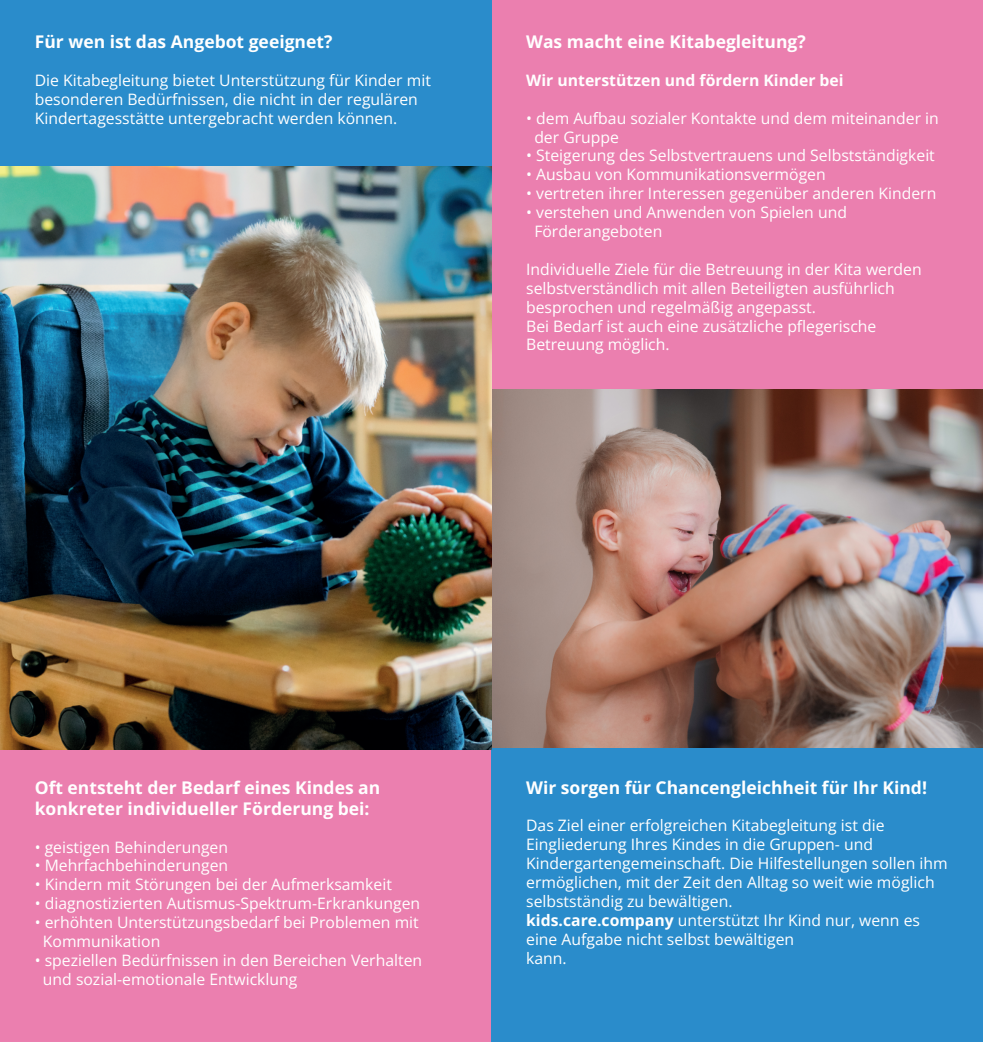
<style>
.page{position:relative;width:983px;height:1042px;background:#fff}
.page>*{position:absolute;margin:0;border:0;box-sizing:border-box;transform-origin:0 0}
.t1{font:700 17.5px/21px "Open Sans";color:#fff}
.t2{font:15.75px/18.9px "Open Sans";color:#fff}
.t3{font:700 15.75px "Open Sans";color:#fff}
.s1{font-weight:700}
</style>
<div class="page">
<div style="left:491px;top:0;width:491px;height:393px;background:#eb7faf"></div>
<div style="left:0;top:743px;width:491px;height:299px;background:#eb7faf"></div>
<div style="left:0;top:0;width:491px;height:169px;background:#2a8ccb"></div>
<div style="left:491px;top:743px;width:491px;height:299px;background:#2a8ccb"></div>
<img style="left:491px;top:389px;width:491px;height:359px">
<img style="left:0;top:166px;width:491px;height:583px">
<p class="t1" style="left:35px;top:31px;width:299px">Für wen ist das Angebot geeignet?</p>
<p class="t2" style="left:35px;top:70px;width:398px">Die Kitabegleitung bietet Unterstützung für Kinder mit besonderen Bedürfnissen, die nicht in der regulären<br>Kindertagesstätte untergebracht werden können.</p>
<p class="t1" style="left:526px;top:31px;width:281px">Was macht eine Kitabegleitung?</p>
<p class="t3" style="left:526px;top:69px;width:319px">Wir unterstützen und fördern Kinder bei</p>
<p class="t2" style="left:534px;top:108px;width:406px;text-indent:-8px">• dem Aufbau sozialer Kontakte und dem miteinander in der Gruppe</p>
<p class="t2" style="left:526px;top:146px;width:410px">• Steigerung des Selbstvertrauens und Selbstständigkeit</p>
<p class="t2" style="left:526px;top:165px;width:301px">• Ausbau von Kommunikationsvermögen</p>
<p class="t2" style="left:526px;top:184px;width:411px">• vertreten ihrer Interessen gegenüber anderen Kindern</p>
<p class="t2" style="left:534px;top:203px;width:314px;text-indent:-8px">• verstehen und Anwenden von Spielen und<br>Förderangeboten</p>
<p class="t2" style="left:526px;top:259px;width:397px">Individuelle Ziele für die Betreuung in der Kita werden selbstverständlich mit allen Beteiligten ausführlich besprochen und regelmäßig angepasst.<br>Bei Bedarf ist auch eine zusätzliche pflegerische Betreuung möglich.</p>
<p class="t1" style="left:35px;top:776px;width:347px">Oft entsteht der Bedarf eines Kindes an konkreter individueller Förderung bei:</p>
<p class="t2" style="left:35px;top:837px;width:195px">• geistigen Behinderungen</p>
<p class="t2" style="left:35px;top:856px;width:195px">• Mehrfachbehinderungen</p>
<p class="t2" style="left:35px;top:875px;width:358px">• Kindern mit Störungen bei der Aufmerksamkeit</p>
<p class="t2" style="left:35px;top:894px;width:387px">• diagnostizierten Autismus-Spektrum-Erkrankungen</p>
<p class="t2" style="left:43px;top:912px;width:377px;text-indent:-8px">• erhöhten Unterstützungsbedarf bei Problemen mit<br>Kommunikation</p>
<p class="t2" style="left:43px;top:950px;width:381px;text-indent:-8px">• speziellen Bedürfnissen in den Bereichen Verhalten und sozial-emotionale Entwicklung</p>
<p class="t1" style="left:526px;top:776px;width:402px">Wir sorgen für Chancengleichheit für Ihr Kind!</p>
<p class="t2" style="left:526px;top:816px;width:423px">Das Ziel einer erfolgreichen Kitabegleitung ist die Eingliederung Ihres Kindes in die Gruppen- und Kindergartengemeinschaft. Die Hilfestellungen sollen ihm ermöglichen, mit der Zeit den Alltag so weit wie möglich selbstständig zu bewältigen.<br><span class="s1">kids.care.company</span> unterstützt Ihr Kind nur, wenn es eine Aufgabe nicht selbst bewältigen<br>kann.</p>
</div>
